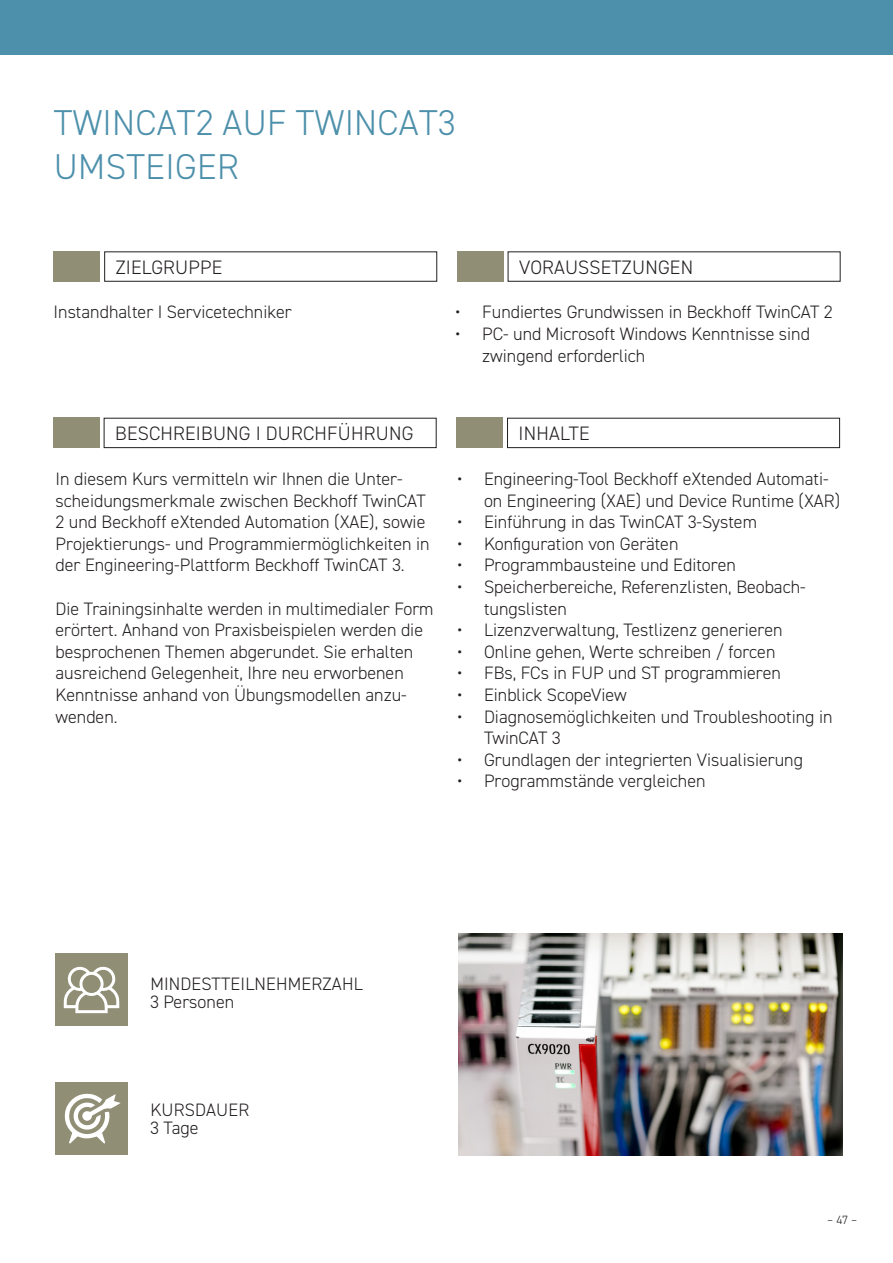
<style>
.page{position:relative;width:893px;height:1263px;background:#fff}
.page>*{position:absolute;margin:0;border:0;box-sizing:border-box;transform-origin:0 0}
.Bezeichnung_Schulung{font:300 36px "DIN2014";letter-spacing:.01em;color:#4d90ab}
.t1{font:300 19.5px "DIN2014";letter-spacing:.01em;color:#231f20}
.Fließtext{font:300 18px/21.6px "DIN2014";color:#231f20}
.Inhalt_1{font:300 18px "DIN2014";color:#231f20}
.t2{font:300 12px "DIN2014";color:#231f20}
</style>
<div class="page">
<div style="left:0;top:0;width:893px;height:55px;background:#4d90ab"></div>
<img style="left:459px;top:933px;width:383px;height:222px">
<div style="left:54px;top:251px;width:46px;height:31px;background:#918e76"></div>
<div style="left:104px;top:251px;width:333px;height:31px;border:1px solid #231f20"></div>
<div style="left:457px;top:251px;width:46px;height:31px;background:#918e76"></div>
<div style="left:508px;top:251px;width:332px;height:31px;border:1px solid #231f20"></div>
<div style="left:53px;top:418px;width:46px;height:30px;background:#918e76"></div>
<div style="left:104px;top:418px;width:333px;height:30px;border:1px solid #231f20"></div>
<div style="left:456px;top:418px;width:47px;height:30px;background:#918e76"></div>
<div style="left:507px;top:418px;width:333px;height:30px;border:1px solid #231f20"></div>
<div style="left:56px;top:1082px;width:72px;height:73px;background:#918e76"></div>
<div style="left:56px;top:954px;width:72px;height:72px;background:#918e76"></div>
<svg style="left:64px;top:966px;width:55px;height:47px"></svg>
<svg style="left:64px;top:1093px;width:57px;height:51px"></svg>
<p class="Bezeichnung_Schulung" style="left:54px;top:101px;width:403px">TWINCAT2 AUF TWINCAT3</p>
<p class="Bezeichnung_Schulung" style="left:54px;top:144px;width:187px">UMSTEIGER</p>
<p class="t1" style="left:116px;top:255px;width:108px">ZIELGRUPPE</p>
<p class="t1" style="left:519px;top:255px;width:176px">VORAUSSETZUNGEN</p>
<p class="Inhalt_1" style="left:54px;top:301px;width:240px">Instandhalter I Servicetechniker</p>
<p class="Fließtext" style="left:455px;top:301px;width:379px">• Fundiertes Grundwissen in Beckhoff TwinCAT 2</p>
<p class="Fließtext" style="left:482px;top:323px;width:329px;text-indent:-27px">• PC- und Microsoft Windows Kenntnisse sind zwingend erforderlich</p>
<p class="t1" style="left:115px;top:421px;width:300px">BESCHREIBUNG I DURCHFÜHRUNG</p>
<p class="t1" style="left:519px;top:421px;width:73px">INHALTE</p>
<p class="Fließtext" style="left:56px;top:468px;width:375px">In diesem Kurs vermitteln wir Ihnen die Unter&shy;scheidungsmerkmale zwischen Beckhoff TwinCAT 2 und Beckhoff eXtended Automation (XAE), sowie Projektierungs- und Programmiermöglichkeiten in der Engineering-Plattform Beckhoff TwinCAT 3.</p>
<p class="Fließtext" style="left:56px;top:598px;width:380px">Die Trainingsinhalte werden in multimedialer Form erörtert. Anhand von Praxisbeispielen werden die besprochenen Themen abgerundet. Sie erhalten ausreichend Gelegenheit, Ihre neu erworbenen Kenntnisse anhand von Übungsmodellen anzu&shy;wenden.</p>
<p class="Fließtext" style="left:484px;top:468px;width:358px;text-indent:-27px">• Engineering-Tool Beckhoff eXtended Automati&shy;on Engineering (XAE) und Device Runtime (XAR)</p>
<p class="Fließtext" style="left:457px;top:511px;width:301px">• Einführung in das TwinCAT 3-System</p>
<p class="Fließtext" style="left:457px;top:533px;width:223px">• Konfiguration von Geräten</p>
<p class="Fließtext" style="left:457px;top:554px;width:280px">• Programmbausteine und Editoren</p>
<p class="Fließtext" style="left:484px;top:576px;width:323px;text-indent:-27px">• Speicherbereiche, Referenzlisten, Beobach&shy;tungslisten</p>
<p class="Fließtext" style="left:457px;top:619px;width:327px">• Lizenzverwaltung, Testlizenz generieren</p>
<p class="Fließtext" style="left:457px;top:641px;width:320px">• Online gehen, Werte schreiben / forcen</p>
<p class="Fließtext" style="left:457px;top:662px;width:325px">• FBs, FCs in FUP und ST programmieren</p>
<p class="Fließtext" style="left:457px;top:684px;width:171px">• Einblick ScopeView</p>
<p class="Fließtext" style="left:484px;top:706px;width:350px;text-indent:-27px">• Diagnosemöglichkeiten und Troubleshooting in<br>TwinCAT 3</p>
<p class="Fließtext" style="left:457px;top:749px;width:347px">• Grundlagen der integrierten Visualisierung</p>
<p class="Fließtext" style="left:457px;top:770px;width:250px">• Programmstände vergleichen</p>
<p class="Fließtext" style="left:150px;top:973px;width:214px">MINDESTTEILNEHMERZAHL</p>
<p class="Fließtext" style="left:150px;top:991px;width:85px">3 Personen</p>
<p class="Fließtext" style="left:150px;top:1099px;width:100px">KURSDAUER</p>
<p class="Fließtext" style="left:150px;top:1117px;width:50px">3 Tage</p>
<p class="t2" style="left:827px;top:1213px;width:31px">– 47 –</p>
</div>
